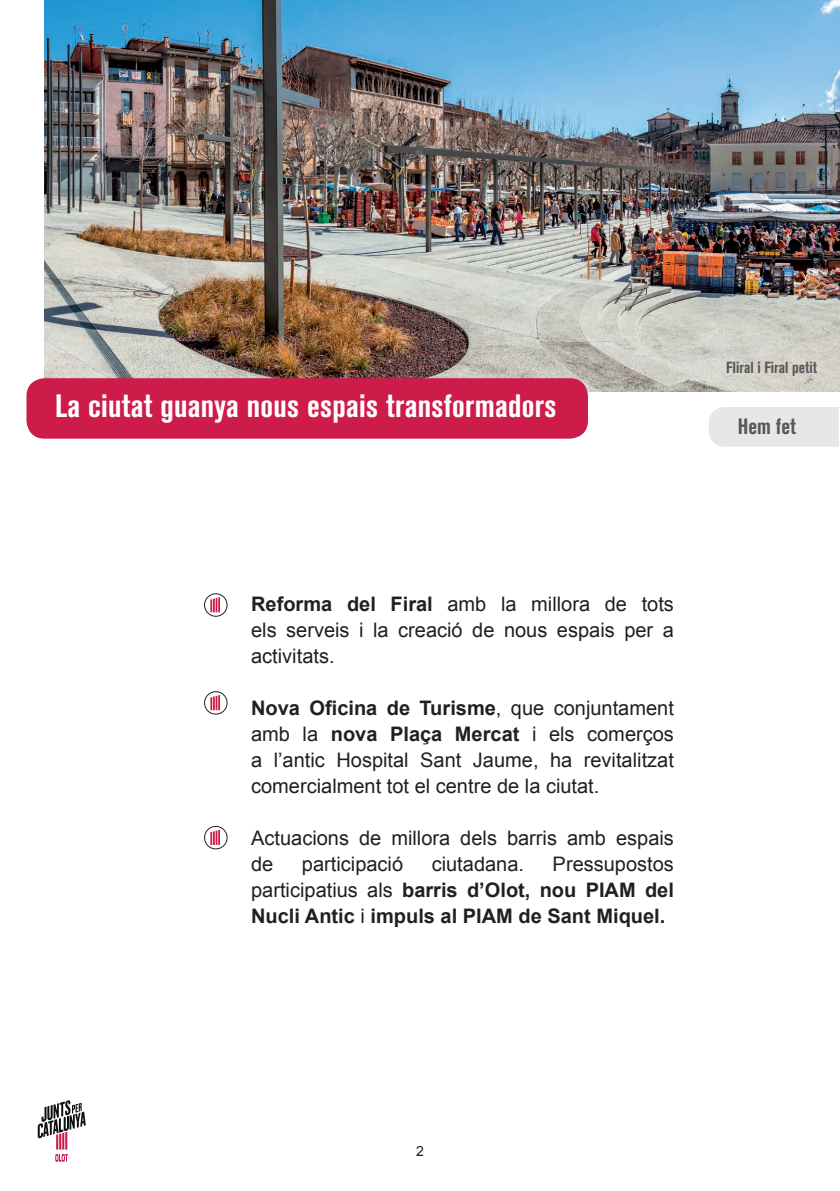
<style>
.page{position:relative;width:840px;height:1191px;background:#fff}
.page>*{position:absolute;margin:0;border:0;box-sizing:border-box;transform-origin:0 0}
.t1{font:700 condensed 32px "Akzidenz Grotesk BQ";letter-spacing:.01em;color:#fff}
.t2{font:700 condensed 22px "Akzidenz Grotesk BQ";color:#57585a}
.t3{font:20px/26px "Arial";color:#231f20;text-align:justify}
.t4{font:700 20px/26px "Arial";color:#231f20;text-align:justify}
.t5{font:700 condensed 16px "Akzidenz Grotesk BQ";color:#57585a}
.t6{font:14px "Arial";color:#231f20}
.s1{font-weight:700}
.s2{font-weight:400}
</style>
<div class="page">
<svg style="left:38px;top:1100px;width:48px;height:61px"></svg>
<div style="left:709px;top:407px;width:129px;height:39px;background:#e6e7e9"></div>
<img style="left:45px;top:0;width:794px;height:392px">
<div style="left:26px;top:378px;width:561px;height:60px;background:#cd1c49;border-radius:18px"></div>
<svg style="left:204px;top:594px;width:23px;height:22px"></svg>
<div style="left:204px;top:593px;width:23px;height:23px;border:1px solid #231f20;border-radius:50%"></div>
<svg style="left:210px;top:597px;width:10px;height:15px"></svg>
<svg style="left:204px;top:691px;width:23px;height:23px"></svg>
<div style="left:204px;top:691px;width:23px;height:23px;border:1px solid #231f20;border-radius:50%"></div>
<svg style="left:210px;top:695px;width:10px;height:15px"></svg>
<svg style="left:204px;top:826px;width:23px;height:23px"></svg>
<div style="left:204px;top:826px;width:23px;height:23px;border:1px solid #231f20;border-radius:50%"></div>
<svg style="left:210px;top:829px;width:10px;height:16px"></svg>
<h1 class="t1" style="left:55px;top:387px;width:502px">La ciutat guanya nous espais transformadors</h1>
<p class="t5" style="left:725px;top:359px;width:92px">FIiral i Firal petit</p>
<p class="t2" style="left:737px;top:413px;width:60px">Hem fet</p>
<p class="t3" style="left:251px;top:591px;width:424px;text-indent:-36px"><span class="s1">• Reforma del Firal</span> amb la millora de tots els serveis i la creació de nous espais per a activitats.</p>
<p class="t3" style="left:251px;top:695px;width:424px;text-indent:-36px"><span class="s1">• Nova Oficina de Turisme</span>, que conjuntament amb la <span class="s1">nova Plaça Mercat</span> i els comerços a l’antic Hospital Sant Jaume, ha revitalitzat comercialment tot el centre de la ciutat.</p>
<p class="t3" style="left:251px;top:825px;width:424px;text-indent:-36px">• Actuacions de millora dels barris amb espais de</p>
<p class="t3" style="left:302px;top:851px;width:103px">participació</p>
<p class="t3" style="left:431px;top:851px;width:94px">ciutadana.</p>
<p class="t4" style="left:251px;top:851px;width:424px;text-indent:301px"><span class="s2">Pressupostos participatius als</span> barris d’Olot, nou PIAM del Nucli Antic <span class="s2">i</span> impuls al PIAM de Sant Miquel.</p>
<p class="t6" style="left:416px;top:1142px;width:9px">2</p>
</div>
